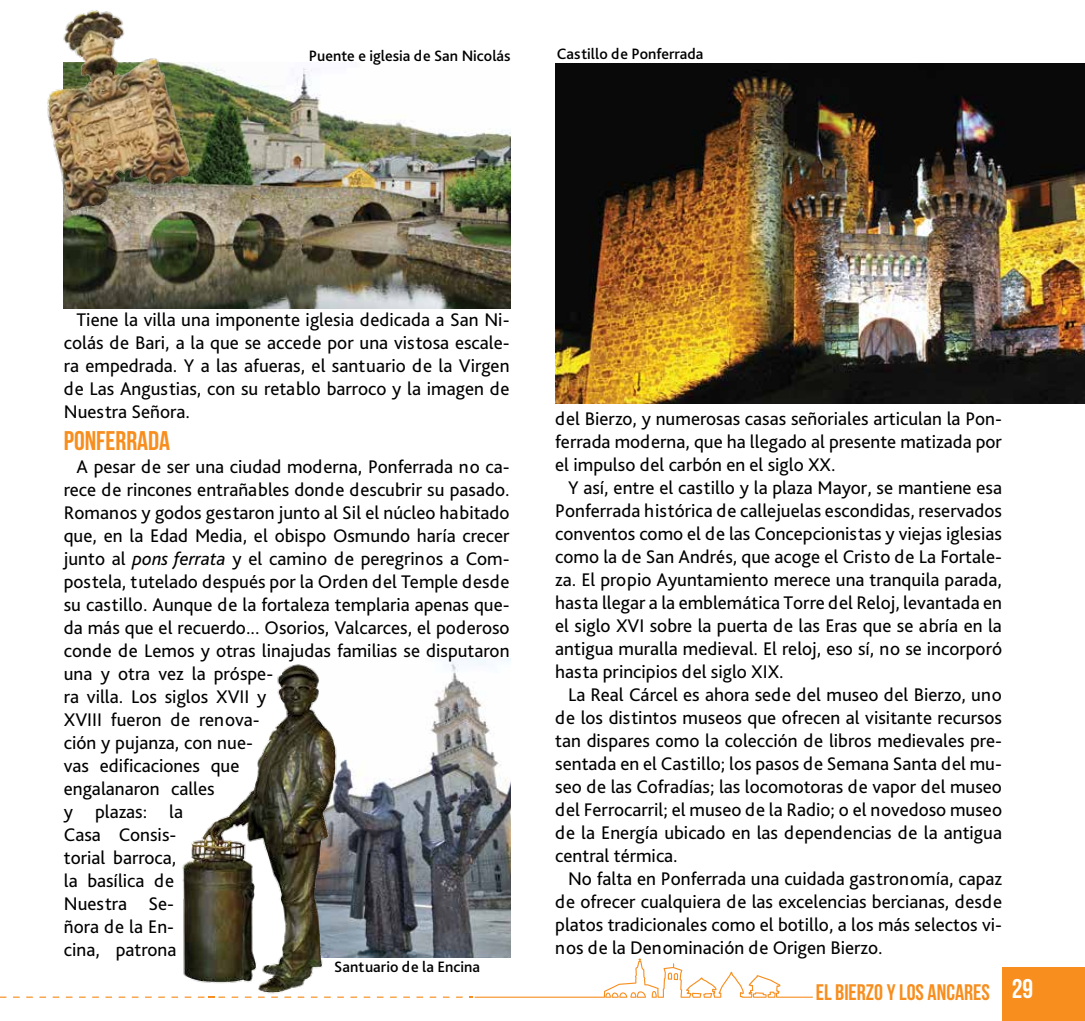
<style>
.page{position:relative;width:1085px;height:1021px;background:#fff}
.page>*{position:absolute;margin:0;border:0;box-sizing:border-box;transform-origin:0 0}
.t1{font:27px "Bebas Neue";color:#f78e1e}
.t2{font:22.5px "Bebas Neue";color:#f78e1e}
.t3{font:19.12px/22.9px "Bliss Pro";color:#000;text-align:justify}
.t4{font:500 15.75px "Bliss Pro";color:#000}
.s1{font-style:italic}
.s2{font-size:27px;color:#fff}
</style>
<div class="page">
<div style="left:1001px;top:967px;width:83px;height:53px;background:#f78e1e"></div>
<svg style="left:469px;top:958px;width:344px;height:39px"></svg>
<img style="left:344px;top:659px;width:166px;height:298px">
<img style="left:64px;top:63px;width:446px;height:245px">
<img style="left:171px;top:664px;width:173px;height:334px">
<img style="left:555px;top:64px;width:529px;height:339px">
<img style="left:47px;top:10px;width:164px;height:215px">
<p class="t4" style="left:309px;top:46px;width:203px">Puente e iglesia de San Nicolás</p>
<p class="t4" style="left:557px;top:43px;width:148px">Castillo de Ponferrada</p>
<p class="t3" style="left:64px;top:308px;width:447px;text-indent:13px">Tiene la villa una imponente iglesia dedicada a San Ni&shy;colás de Bari, a la que se accede por una vistosa escale&shy;ra empedrada. Y a las afueras, el santuario de la Virgen de Las Angustias, con su retablo barroco y la imagen de Nuestra Señora.</p>
<h1 class="t1" style="left:64px;top:426px;width:108px">PONFERRADA</h1>
<p class="t3" style="left:64px;top:455px;width:447px;text-align:left;text-indent:13px">A pesar de ser una ciudad moderna, Ponferrada no ca&shy;rece de rincones entrañables donde descubrir su pasado.<br>Romanos y godos gestaron junto al Sil el núcleo habitado que, en la Edad Media, el obispo Osmundo haría crecer junto al <span class="s1">pons ferrata</span> y el camino de peregrinos a Com&shy;postela, tutelado después por la Orden del Temple desde su castillo. Aunque de la fortaleza templaria apenas que&shy;da más que el recuerdo... Osorios, Valcarces, el poderoso conde de Lemos y otras linajudas familias se disputaron una y otra vez la próspe-<br>ra villa. Los siglos XVII y<br>XVIII fueron de renova-<br>ción y pujanza, con nue-<br>vas edificaciones que<br>engalanaron calles<br>y plazas: la<br>Casa Consis-<br>torial barroca,<br>la basílica de<br>Nuestra Se-<br>ñora de la En-<br>cina, patrona</p>
<p class="t4" style="left:334px;top:957px;width:147px">Santuario de la Encina</p>
<p class="t3" style="left:555px;top:407px;width:448px">del Bierzo, y numerosas casas señoriales articulan la Pon&shy;ferrada moderna, que ha llegado al presente matizada por el impulso del carbón en el siglo XX.</p>
<p class="t3" style="left:555px;top:476px;width:448px;text-indent:13px">Y así, entre el castillo y la plaza Mayor, se mantiene esa Ponferrada histórica de callejuelas escondidas, reservados conventos como el de las Concepcionistas y viejas iglesias como la de San Andrés, que acoge el Cristo de La Fortale&shy;za. El propio Ayuntamiento merece una tranquila parada, hasta llegar a la emblemática Torre del Reloj, levantada en el siglo XVI sobre la puerta de las Eras que se abría en la antigua muralla medieval. El reloj, eso sí, no se incorporó hasta principios del siglo XIX.</p>
<p class="t3" style="left:555px;top:682px;width:448px;text-indent:13px">La Real Cárcel es ahora sede del museo del Bierzo, uno de los distintos museos que ofrecen al visitante recursos tan dispares como la colección de libros medievales pre&shy;sentada en el Castillo; los pasos de Semana Santa del mu&shy;seo de las Cofradías; las locomotoras de vapor del museo del Ferrocarril; el museo de la Radio; o el novedoso museo de la Energía ubicado en las dependencias de la antigua central térmica.</p>
<p class="t3" style="left:555px;top:866px;width:448px;text-indent:13px">No falta en Ponferrada una cuidada gastronomía, capaz de ofrecer cualquiera de las excelencias bercianas, desde platos tradicionales como el botillo, a los más selectos vi&shy;nos de la Denominación de Origen Bierzo.</p>
<p class="t2" style="left:815px;top:979px;width:219px">EL BIERZO Y LOS ANCARES <span class="s2">29</span></p>
</div>
